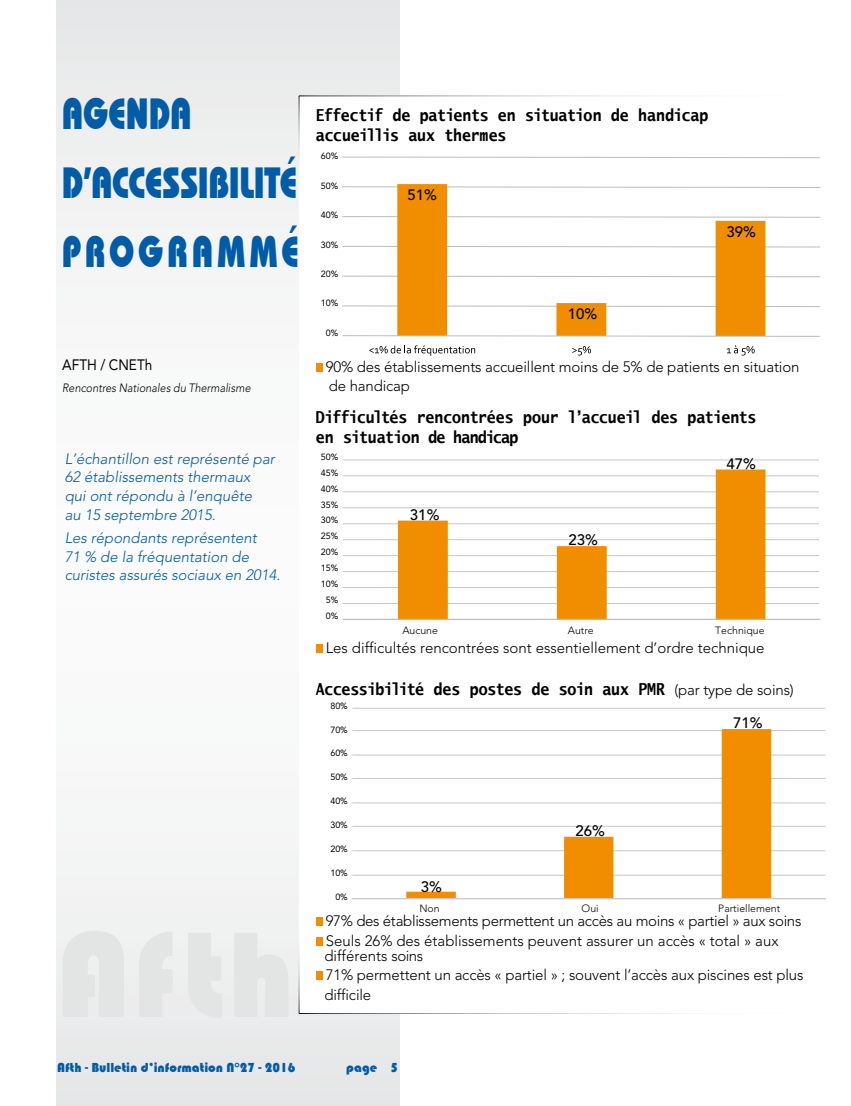
<style>
.page{position:relative;width:851px;height:1106px;background:#fff}
.page>*{position:absolute;margin:0;border:0;box-sizing:border-box;transform-origin:0 0}
.t1{font:800 43.5px/68.6px "Bauhaus IT Cby BT";letter-spacing:.01em;color:#005ca7;scale:.75 1}
.t2{font:700 16.5px/19.8px "Lucida Sans Typewriter";letter-spacing:-.03em;color:#000;scale:.9 1}
.t3{font:300 15px/19.5px "Avenir";letter-spacing:-.01em;color:#000}
.t4{font:italic 300 15px/18.8px "Avenir";color:#005ca7}
.t5{font:500 15px "Avenir";color:#000}
.t6{font:15px "Avenir";color:#000;scale:.9 1}
.t7{font:13.5px "Bauhaus 93";color:#005ca7}
.t8{font:italic 300 12px "Avenir";letter-spacing:.005em;color:#000;scale:.9 1}
.t9{font:300 10.5px "Avenir";color:#000}
.t10{font:9px/15.9px "Avenir";letter-spacing:-.01em;color:#000;text-align:center}
.s1{font-family:"Avenir";font-weight:300;font-size:15px}
</style>
<div class="page">
<div style="left:56px;top:0;width:344px;height:1106px;background:linear-gradient(to right,#f7f7f7,#e9eaea)"></div>
<div style="left:300px;top:95px;width:497px;height:918px;background:#fff"></div>
<hr style="left:299px;top:96px;width:1px;height:106px;background:#fff">
<hr style="left:299px;top:1013px;width:551px;height:1px;background:#fff">
<hr style="left:299px;top:907px;width:1px;height:106px;background:#fff">
<div style="left:316px;top:363px;width:6px;height:9px;background:#f18e00"></div>
<div style="left:316px;top:644px;width:6px;height:9px;background:#f18e00"></div>
<div style="left:316px;top:917px;width:6px;height:9px;background:#f18e00"></div>
<div style="left:316px;top:937px;width:6px;height:8px;background:#f18e00"></div>
<div style="left:316px;top:971px;width:6px;height:8px;background:#f18e00"></div>
<svg style="left:342px;top:305px;width:478px;height:2px"></svg>
<svg style="left:342px;top:275px;width:478px;height:2px"></svg>
<svg style="left:342px;top:246px;width:478px;height:2px"></svg>
<svg style="left:342px;top:216px;width:478px;height:2px"></svg>
<svg style="left:342px;top:186px;width:478px;height:2px"></svg>
<svg style="left:342px;top:156px;width:478px;height:2px"></svg>
<svg style="left:397px;top:184px;width:368px;height:151px"></svg>
<svg style="left:342px;top:335px;width:478px;height:2px"></svg>
<svg style="left:369px;top:345px;width:106px;height:11px"></svg>
<svg style="left:572px;top:346px;width:19px;height:9px"></svg>
<svg style="left:726px;top:345px;width:28px;height:10px"></svg>
<hr style="left:352px;top:708px;width:473px;height:1px;background:#c5c6c8">
<hr style="left:352px;top:730px;width:473px;height:1px;background:#c5c6c8">
<hr style="left:352px;top:754px;width:473px;height:1px;background:#c5c6c8">
<hr style="left:352px;top:778px;width:473px;height:1px;background:#c5c6c8">
<hr style="left:352px;top:802px;width:473px;height:1px;background:#c5c6c8">
<hr style="left:352px;top:826px;width:473px;height:1px;background:#c5c6c8">
<hr style="left:352px;top:850px;width:473px;height:1px;background:#c5c6c8">
<hr style="left:352px;top:874px;width:473px;height:1px;background:#c5c6c8">
<svg style="left:406px;top:729px;width:365px;height:169px"></svg>
<div style="left:352px;top:898px;width:473px;height:1px;border:1px solid #bcbdbe"></div>
<hr style="left:342px;top:459px;width:477px;height:1px;background:#c5c6c8">
<hr style="left:342px;top:475px;width:477px;height:1px;background:#c5c6c8">
<hr style="left:342px;top:491px;width:477px;height:1px;background:#c5c6c8">
<hr style="left:342px;top:507px;width:477px;height:1px;background:#c5c6c8">
<hr style="left:342px;top:523px;width:477px;height:1px;background:#c5c6c8">
<hr style="left:342px;top:539px;width:477px;height:1px;background:#c5c6c8">
<hr style="left:342px;top:555px;width:477px;height:1px;background:#c5c6c8">
<hr style="left:342px;top:571px;width:477px;height:1px;background:#c5c6c8">
<hr style="left:342px;top:587px;width:477px;height:1px;background:#c5c6c8">
<hr style="left:342px;top:603px;width:477px;height:1px;background:#c5c6c8">
<hr style="left:342px;top:619px;width:477px;height:1px;background:#c5c6c8">
<svg style="left:398px;top:469px;width:367px;height:150px"></svg>
<div style="left:343px;top:619px;width:477px;height:1px;border:1px solid #bcbdbe"></div>
<svg style="left:391px;top:1062px;width:6px;height:10px"></svg>
<h1 class="t1" style="left:62px;top:81px;width:316px">AGENDA<br>D’ACCESSIBILITÉ<br>PROGRAMMÉ</h1>
<p class="t6" style="left:62px;top:356px;width:102px">AFTH / CNETh</p>
<p class="t8" style="left:62px;top:381px;width:211px">Rencontres Nationales du Thermalisme</p>
<p class="t4" style="left:65px;top:449px;width:212px">L’échantillon est représenté par<br>62 établissements thermaux qui ont répondu à l’enquête<br>au 15 septembre 2015.</p>
<p class="t4" style="left:65px;top:528px;width:217px">Les répondants représentent<br>71 % de la fréquentation de curistes assurés sociaux en 2014.</p>
<p class="t2" style="left:316px;top:105px;width:437px">Effectif de patients en situation de handicap accueillis aux thermes</p>
<p class="t10" style="left:321px;top:148px;width:19px">60%</p>
<p class="t10" style="left:321px;top:178px;width:19px">50%</p>
<p class="t10" style="left:321px;top:207px;width:19px">40%</p>
<p class="t10" style="left:321px;top:236px;width:19px">30%</p>
<p class="t10" style="left:321px;top:266px;width:19px">20%</p>
<p class="t10" style="left:321px;top:295px;width:19px">10%</p>
<p class="t10" style="left:326px;top:325px;width:14px">0%</p>
<p class="t5" style="left:407px;top:186px;width:31px">51%</p>
<p class="t5" style="left:567px;top:305px;width:31px">10%</p>
<p class="t5" style="left:726px;top:223px;width:31px">39%</p>
<p class="t3" style="left:326px;top:357px;width:475px;line-height:18.8px">90% des établissements accueillent moins de 5% de patients en situation de handicap</p>
<p class="t2" style="left:316px;top:408px;width:491px">Difficultés rencontrées pour l’accueil des patients en situation de handicap</p>
<p class="t10" style="left:321px;top:449px;width:19px">50%<br>45%<br>40%<br>35%<br>30%<br>25%<br>20%<br>15%<br>10%<br>5%<br>0%</p>
<p class="t5" style="left:410px;top:506px;width:31px">31%</p>
<p class="t5" style="left:568px;top:531px;width:31px">23%</p>
<p class="t5" style="left:726px;top:455px;width:31px">47%</p>
<p class="t9" style="left:402px;top:623px;width:37px">Aucune</p>
<p class="t9" style="left:567px;top:623px;width:27px">Autre</p>
<p class="t9" style="left:715px;top:623px;width:51px">Technique</p>
<p class="t3" style="left:326px;top:638px;width:440px">Les difficultés rencontrées sont essentiellement d’ordre technique</p>
<p class="t2" style="left:316px;top:679px;width:532px">Accessibilité des postes de soin aux PMR <span class="s1">(par type de soins)</span></p>
<p class="t10" style="left:330px;top:697px;width:19px">80%</p>
<p class="t10" style="left:330px;top:721px;width:19px">70%</p>
<p class="t10" style="left:330px;top:745px;width:19px">60%</p>
<p class="t10" style="left:330px;top:769px;width:19px">50%</p>
<p class="t10" style="left:330px;top:793px;width:19px">40%</p>
<p class="t10" style="left:330px;top:817px;width:19px">30%</p>
<p class="t10" style="left:330px;top:840px;width:19px">20%</p>
<p class="t10" style="left:330px;top:864px;width:19px">10%</p>
<p class="t10" style="left:335px;top:888px;width:14px">0%</p>
<p class="t5" style="left:421px;top:877px;width:23px">3%</p>
<p class="t5" style="left:575px;top:822px;width:31px">26%</p>
<p class="t5" style="left:733px;top:714px;width:31px">71%</p>
<p class="t9" style="left:419px;top:902px;width:22px">Non</p>
<p class="t9" style="left:581px;top:902px;width:19px">Oui</p>
<p class="t9" style="left:718px;top:902px;width:63px">Partiellement</p>
<p class="t3" style="left:326px;top:911px;width:477px">97% des établissements permettent un accès au moins « partiel » aux soins<br>Seuls 26% des établissements peuvent assurer un accès « total » aux</p>
<p class="t3" style="left:324px;top:945px;width:480px">différents soins<br>71% permettent un accès « partiel » ; souvent l’accès aux piscines est plus difficile</p>
<p class="t7" style="left:57px;top:1059px;width:240px">Afth - Bulletin d’information N°27 - 2016</p>
<p class="t7" style="left:346px;top:1059px;width:33px">page</p>
</div>
